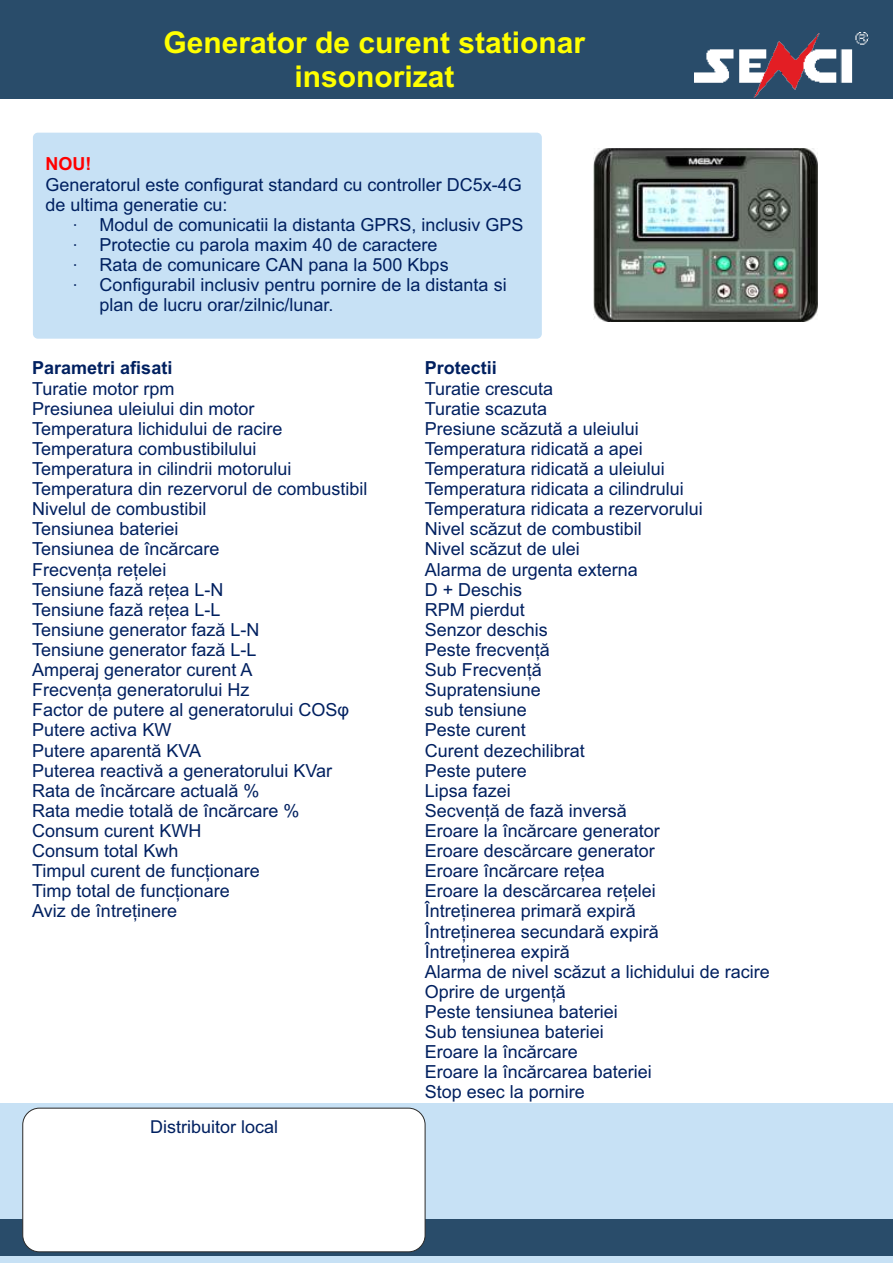
<style>
.page{position:relative;width:893px;height:1263px;background:#fff}
.page>*{position:absolute;margin:0;border:0;box-sizing:border-box;transform-origin:0 0}
.t1{font:700 30px/33.5px "Arial";color:#ff0;text-align:center}
.t2{font:18px/20.1px "Arial";color:#002060}
.t3{font:700 18px "Arial";color:#002060}
.t4{font:700 18px "Arial";color:#f00}
.t5{font:17.7px "Arial";color:#002060}
.s1{font-size:16.5px}
</style>
<div class="page">
<div style="left:0;top:0;width:893px;height:99px;background:#294c6a"></div>
<div style="left:0;top:1103px;width:893px;height:160px;background:#c7e1f5"></div>
<div style="left:0;top:1219px;width:893px;height:36px;background:#294c6a"></div>
<img style="left:694px;top:33px;width:175px;height:65px">
<div style="left:33px;top:133px;width:509px;height:206px;background:#c7e1f5;border-radius:5px"></div>
<img style="left:594px;top:148px;width:223px;height:173px">
<div style="left:23px;top:1108px;width:402px;height:144px;background:#fff;border:1px solid #2b2a29;border-radius:17px"></div>
<img style="left:827px;top:1255px;width:51px;height:1px">
<div style="left:449px;top:1109px;width:283px;height:110px;background:#c7e1f5;border:1px solid #294c6a;border-radius:12px"></div>
<img style="left:421px;top:1120px;width:33px;height:124px">
<div style="left:47px;top:1106px;width:97px;height:98px;background:linear-gradient(to right,#fff,#fff)"></div>
<img style="left:48px;top:1108px;width:94px;height:93px">
<h1 class="t1" style="left:163px;top:29px;width:423px">Generator de curent stationar insonorizat</h1>
<p class="t4" style="left:45px;top:157px;width:47px">NOU!</p>
<p class="t2" style="left:45px;top:176px;width:478px">Generatorul este configurat standard cu controller DC5x-4G de ultima generatie cu:</p>
<p class="t2" style="left:72px;top:216px;width:453px"><span class="s1">·</span> Modul de comunicatii la distanta GPRS, inclusiv GPS</p>
<p class="t2" style="left:72px;top:236px;width:367px"><span class="s1">·</span> Protectie cu parola maxim 40 de caractere</p>
<p class="t2" style="left:72px;top:256px;width:378px"><span class="s1">·</span> Rata de comunicare CAN pana la 500 Kbps</p>
<p class="t2" style="left:72px;top:276px;width:436px"><span class="s1">·</span> Configurabil inclusiv pentru pornire de la distanta si</p>
<p class="t2" style="left:99px;top:296px;width:236px">plan de lucru orar/zilnic/lunar.</p>
<p class="t3" style="left:32px;top:361px;width:142px">Parametri afisati</p>
<p class="t2" style="left:32px;top:380px;width:337px">Turatie motor rpm<br>Presiunea uleiului din motor<br>Temperatura lichidului de racire<br>Temperatura combustibilului<br>Temperatura in cilindrii motorului<br>Temperatura din rezervorul de combustibil<br>Nivelul de combustibil<br>Tensiunea bateriei<br>Tensiunea de încărcare<br>Frecvența rețelei<br>Tensiune fază rețea L-N<br>Tensiune fază rețea L-L<br>Tensiune generator fază L-N<br>Tensiune generator fază L-L<br>Amperaj generator curent A<br>Frecvența generatorului Hz<br>Factor de putere al generatorului COSφ<br>Putere activa KW<br>Putere aparentă KVA<br>Puterea reactivă a generatorului KVar<br>Rata de încărcare actuală %<br>Rata medie totală de încărcare %<br>Consum curent KWH<br>Consum total Kwh<br>Timpul curent de funcționare<br>Timp total de funcționare<br>Aviz de întreținere</p>
<p class="t5" style="left:150px;top:1120px;width:130px">Distribuitor local</p>
<p class="t3" style="left:425px;top:361px;width:74px">Protectii</p>
<p class="t2" style="left:425px;top:380px;width:347px">Turatie crescuta<br>Turatie scazuta<br>Presiune scăzută a uleiului<br>Temperatura ridicată a apei<br>Temperatura ridicată a uleiului<br>Temperatura ridicata a cilindrului<br>Temperatura ridicata a rezervorului<br>Nivel scăzut de combustibil<br>Nivel scăzut de ulei<br>Alarma de urgenta externa<br>D + Deschis<br>RPM pierdut<br>Senzor deschis<br>Peste frecvență<br>Sub Frecvență<br>Supratensiune<br>sub tensiune<br>Peste curent<br>Curent dezechilibrat<br>Peste putere<br>Lipsa fazei<br>Secvență de fază inversă<br>Eroare la încărcare generator<br>Eroare descărcare generator<br>Eroare încărcare rețea<br>Eroare la descărcarea rețelei<br>Întreținerea primară expiră<br>Întreținerea secundară expiră<br>Întreținerea expiră<br>Alarma de nivel scăzut a lichidului de racire<br>Oprire de urgență<br>Peste tensiunea bateriei<br>Sub tensiunea bateriei<br>Eroare la încărcare<br>Eroare la încărcarea bateriei<br>Stop esec la pornire</p>
</div>
